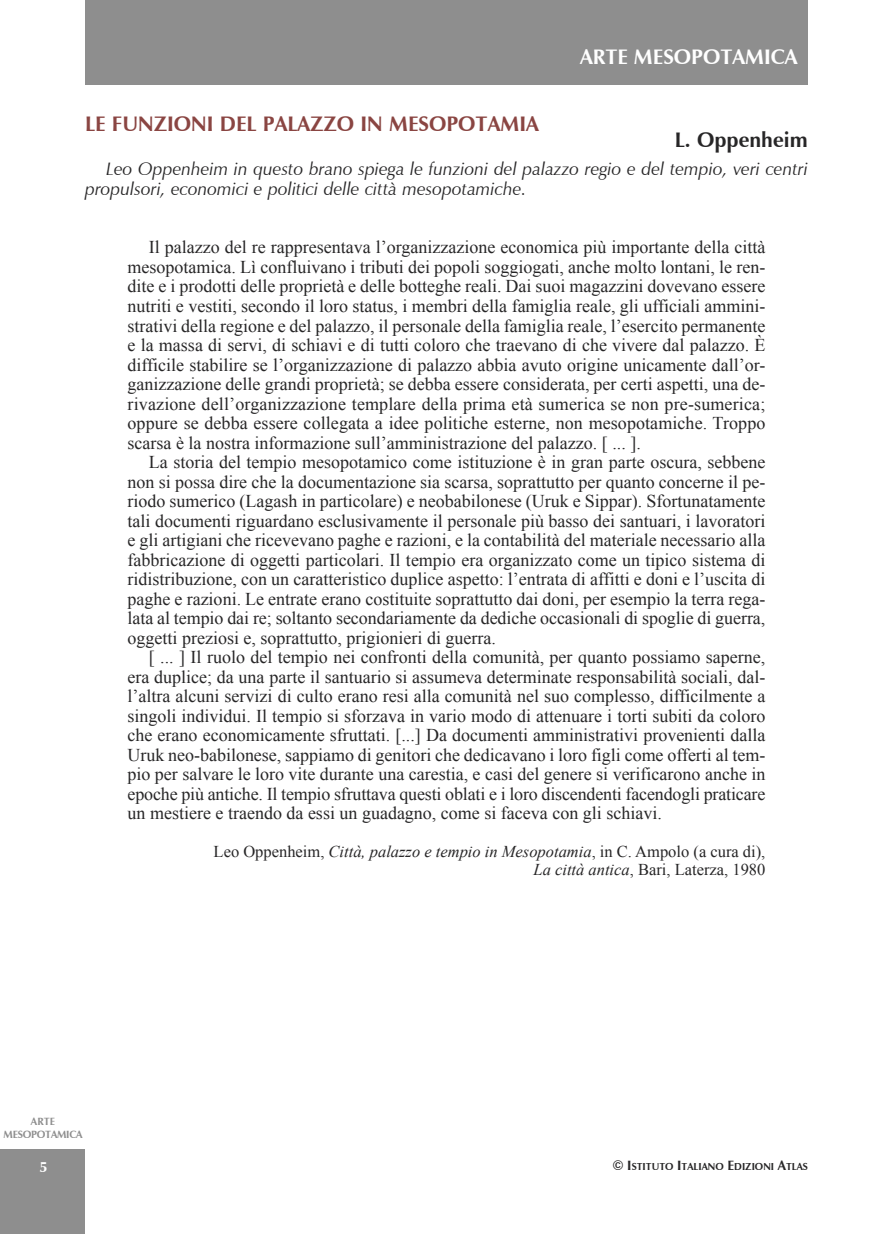
<style>
.page{position:relative;width:893px;height:1234px;background:#fff}
.page>*{position:absolute;margin:0;border:0;box-sizing:border-box;transform-origin:0 0}
.t1{font:700 21px "Zapf Humanist 601 BT";color:#8a4542}
.t2{font:700 21px "Zapf Humanist 601 BT";color:#fff}
.t3{font:700 21px "Zapf Humanist 601 BT";color:#272627}
.t4{font:18px/19.5px "Times New Roman";color:#272627;text-align:justify}
.t5{font:italic 18px/19.5px "Zapf Humanist 601 BT";color:#272627}
.t6{font:16.5px/18px "Times New Roman";color:#272627;text-align:right}
.t7{font:700 15px "Zapf Humanist 601 BT";color:#fff}
.t8{font:700 10.5px/13.5px "Zapf Humanist 601 BT";letter-spacing:-.025em;color:#8e8e8e;text-align:center}
.t9{font:700 10.2px "Zapf Humanist 601 BT";color:#272627}
.s1{font-style:italic}
.s2{font-size:13.5px}
</style>
<div class="page">
<div style="left:0;top:1148px;width:85px;height:85px;background:#8e8e8e"></div>
<div style="left:85px;top:0;width:723px;height:85px;background:#8e8e8e"></div>
<p class="t2" style="left:580px;top:44px;width:219px">ARTE MESOPOTAMICA</p>
<p class="t1" style="left:85px;top:111px;width:455px">LE FUNZIONI DEL PALAZZO IN MESOPOTAMIA</p>
<p class="t3" style="left:675px;top:127px;width:135px">L. OPPENHEIM</p>
<p class="t5" style="left:85px;top:159px;width:724px;text-indent:21px">Leo Oppenheim in questo brano spiega le funzioni del palazzo regio e del tempio, veri centri propulsori, economici e politici delle città mesopotamiche.</p>
<p class="t4" style="left:128px;top:237px;width:639px;text-indent:21px">Il palazzo del re rappresentava l’organizzazione economica più importante della città mesopotamica. Lì confluivano i tributi dei popoli soggiogati, anche molto lontani, le ren&shy;dite e i prodotti delle proprietà e delle botteghe reali. Dai suoi magazzini dovevano essere nutriti e vestiti, secondo il loro status, i membri della famiglia reale, gli ufficiali ammini&shy;strativi della regione e del palazzo, il personale della famiglia reale, l’esercito permanente e la massa di servi, di schiavi e di tutti coloro che traevano di che vivere dal palazzo. È difficile stabilire se l’organizzazione di palazzo abbia avuto origine unicamente dall’or&shy;ganizzazione delle grandi proprietà; se debba essere considerata, per certi aspetti, una de&shy;rivazione dell’organizzazione templare della prima età sumerica se non pre-sumerica; oppure se debba essere collegata a idee politiche esterne, non mesopotamiche. Troppo scarsa è la nostra informazione sull’amministrazione del palazzo. [ ... ].</p>
<p class="t4" style="left:128px;top:452px;width:639px;text-indent:21px">La storia del tempio mesopotamico come istituzione è in gran parte oscura, sebbene non si possa dire che la documentazione sia scarsa, soprattutto per quanto concerne il pe&shy;riodo sumerico (Lagash in particolare) e neobabilonese (Uruk e Sippar). Sfortunatamente tali documenti riguardano esclusivamente il personale più basso dei santuari, i lavoratori e gli artigiani che ricevevano paghe e razioni, e la contabilità del materiale necessario alla fabbricazione di oggetti particolari. Il tempio era organizzato come un tipico sistema di ridistribuzione, con un caratteristico duplice aspetto: l’entrata di affitti e doni e l’uscita di paghe e razioni. Le entrate erano costituite soprattutto dai doni, per esempio la terra rega&shy;lata al tempio dai re; soltanto secondariamente da dediche occasionali di spoglie di guerra, oggetti preziosi e, soprattutto, prigionieri di guerra.</p>
<p class="t4" style="left:128px;top:647px;width:639px;text-indent:21px">[ ... ] Il ruolo del tempio nei confronti della comunità, per quanto possiamo saperne, era duplice; da una parte il santuario si assumeva determinate responsabilità sociali, dal&shy;l’altra alcuni servizi di culto erano resi alla comunità nel suo complesso, difficilmente a singoli individui. Il tempio si sforzava in vario modo di attenuare i torti subiti da coloro che erano economicamente sfruttati. [...] Da documenti amministrativi provenienti dalla Uruk neo-babilonese, sappiamo di genitori che dedicavano i loro figli come offerti al tem&shy;pio per salvare le loro vite durante una carestia, e casi del genere si verificarono anche in epoche più antiche. Il tempio sfruttava questi oblati e i loro discendenti facendogli praticare un mestiere e traendo da essi un guadagno, come si faceva con gli schiavi.</p>
<p class="t6" style="left:214px;top:842px;width:553px">Leo Oppenheim, <span class="s1">Città, palazzo e tempio in Mesopotamia</span>, in C. Ampolo (a cura di),<br><span class="s1">La città antica</span>, Bari, Laterza, 1980</p>
<p class="t8" style="left:4px;top:1113px;width:80px">ARTE<br>MESOPOTAMICA</p>
<p class="t7" style="left:40px;top:1157px;width:10px">5</p>
<p class="t9" style="left:612px;top:1160px;width:197px"><span class="s2">© I</span>STITUTO <span class="s2">I</span>TALIANO <span class="s2">E</span>DIZIONI <span class="s2">A</span>TLAS</p>
</div>
